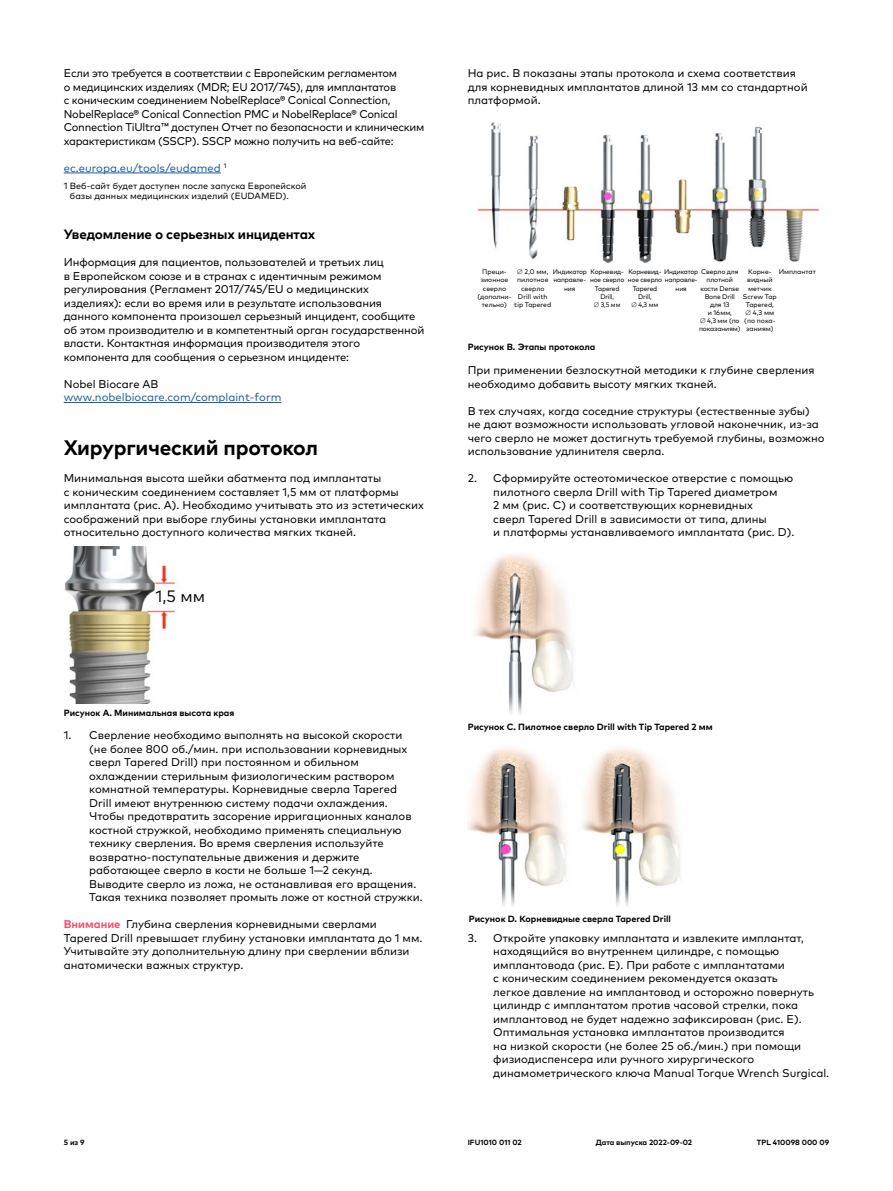
<style>
.page{position:relative;width:893px;height:1191px;background:#fff}
.page>*{position:absolute;margin:0;border:0;box-sizing:border-box;transform-origin:0 0}
.t1{font:700 21px "Mark W1 G";letter-spacing:-.01em;color:#000}
.t2{font:16.5px "Mark W1 G";color:#000}
.t3{font:700 13.5px "Mark W1 G";letter-spacing:-.01em;color:#000}
.t4{font:11.25px/13.5px "Mark W1 G";color:#000}
.t5{font:11.25px/13.5px "Mark W1 G";letter-spacing:-.02em;color:#000}
.t6{font:11.25px "Mark W1 G";color:#215e9e}
.t7{font:700 9px "Mark W1 G";color:#000}
.t8{font:9px/10.5px "Mark W1 G";color:#000}
.t9{font:700 7.5px "Mark W1 G";color:#000}
.t10{font:6.75px/8.1px "Mark W1 G";color:#000;text-align:center}
.t11{font:6.75px/8.1px "Mark W1 G";letter-spacing:-.02em;color:#000;text-align:center;scale:.96 1}
.t12{font:6.75px/8.1px "Mark W1 G";letter-spacing:-.02em;color:#000;text-align:center}
.s1{font-weight:700;color:#f05169}
</style>
<div class="page">
<hr style="left:64px;top:172px;width:157px;height:1px;background:#215e9e">
<hr style="left:64px;top:402px;width:217px;height:1px;background:#215e9e">
<img style="left:65px;top:546px;width:111px;height:158px">
<div style="left:156px;top:589px;width:59px;height:19px;background:#fff"></div>
<img style="left:477px;top:122px;width:343px;height:142px">
<img style="left:474px;top:553px;width:100px;height:161px">
<img style="left:468px;top:747px;width:99px;height:159px">
<img style="left:581px;top:747px;width:100px;height:159px">
<p class="t5" style="left:64px;top:66px;width:362px">Если это требуется в соответствии с Европейским регламентом<br>о медицинских изделиях (MDR; EU 2017/745), для имплантатов<br>с коническим соединением NobelReplace® Conical Connection, NobelReplace® Conical Connection PMC и NobelReplace® Conical Connection TiUltra™ доступен Отчет по безопасности и клиническим характеристикам (SSCP). SSCP можно получить на веб-сайте:</p>
<p class="t6" style="left:64px;top:159px;width:164px">ec.europa.eu/tools/eudamed <sup>1</sup></p>
<p class="t8" style="left:70px;top:180px;width:238px;text-indent:-6px">1 Веб-сайт будет доступен после запуска Европейской базы данных медицинских изделий (EUDAMED).</p>
<p class="t3" style="left:64px;top:224px;width:253px">Уведомление о серьезных инцидентах</p>
<p class="t4" style="left:64px;top:255px;width:362px">Информация для пациентов, пользователей и третьих лиц<br>в Европейском союзе и в странах с идентичным режимом регулирования (Регламент 2017/745/EU о медицинских изделиях): если во время или в результате использования данного компонента произошел серьезный инцидент, сообщите об этом производителю и в компетентный орган государственной власти. Контактная информация производителя этого компонента для сообщения о серьезном инциденте:</p>
<p class="t4" style="left:64px;top:376px;width:96px">Nobel Biocare AB</p>
<p class="t6" style="left:64px;top:389px;width:219px">www.nobelbiocare.com/complaint-form</p>
<h1 class="t1" style="left:64px;top:432px;width:256px">Хирургический протокол</h1>
<p class="t4" style="left:64px;top:471px;width:362px">Минимальная высота шейки абатмента под имплантаты<br>с коническим соединением составляет 1,5 мм от платформы имплантата (рис. A). Необходимо учитывать это из эстетических соображений при выборе глубины установки имплантата относительно доступного количества мягких тканей.</p>
<h2 class="t2" style="left:156px;top:584px;width:51px">1,5 мм</h2>
<p class="t7" style="left:64px;top:706px;width:172px">Рисунок A. Минимальная высота края</p>
<p class="t4" style="left:89px;top:727px;width:335px;text-indent:-26px">1. Сверление необходимо выполнять на высокой скорости (не более 800 об./мин. при использовании корневидных сверл Tapered Drill) при постоянном и обильном охлаждении стерильным физиологическим раствором комнатной температуры. Корневидные сверла Tapered<br>Drill имеют внутреннюю систему подачи охлаждения.<br>Чтобы предотвратить засорение ирригационных каналов костной стружкой, необходимо применять специальную технику сверления. Во время сверления используйте возвратно‑поступательные движения и держите работающее сверло в кости не больше 1—2 секунд.<br>Выводите сверло из ложа, не останавливая его вращения.<br>Такая техника позволяет промыть ложе от костной стружки.</p>
<p class="t4" style="left:64px;top:916px;width:360px"><span class="s1">Внимание</span> Глубина сверления корневидными сверлами Tapered Drill превышает глубину установки имплантата до 1 мм.<br>Учитывайте эту дополнительную длину при сверлении вблизи анатомически важных структур.</p>
<p class="t4" style="left:468px;top:66px;width:341px">На рис. B показаны этапы протокола и схема соответствия для корневидных имплантатов длиной 13 мм со стандартной платформой.</p>
<p class="t10" style="left:477px;top:267px;width:36px">Преци&shy;зионное сверло (дополни&shy;тельно)</p>
<p class="t10" style="left:514px;top:267px;width:38px">∅ 2,0 мм, пилотное сверло<br>Drill with tip Tapered</p>
<p class="t11" style="left:553px;top:267px;width:37px">Индикатор направле&shy;ния</p>
<p class="t11" style="left:590px;top:267px;width:37px">Корневид&shy;ное сверло<br>Tapered<br>Drill,<br>∅ 3,5 мм</p>
<p class="t11" style="left:628px;top:267px;width:116px">Корневид- Индикатор Сверло для</p>
<p class="t11" style="left:676px;top:284px;width:13px">ния</p>
<p class="t12" style="left:699px;top:275px;width:43px">плотной кости Dense<br>Bone Drill для 13<br>и 16мм,<br>∅ 4,3 мм (по показаниям)</p>
<p class="t10" style="left:743px;top:267px;width:35px">Корне&shy;видный метчик<br>Screw Tap<br>Tapered, ∅ 4,3 мм (по пока&shy;заниям)</p>
<p class="t12" style="left:779px;top:267px;width:38px">Имплантат</p>
<p class="t11" style="left:628px;top:275px;width:74px">ное сверло направле-</p>
<p class="t11" style="left:633px;top:284px;width:27px">Tapered</p>
<p class="t11" style="left:638px;top:292px;width:16px">Drill,</p>
<p class="t11" style="left:632px;top:300px;width:29px">∅ 4,3 мм</p>
<p class="t7" style="left:468px;top:340px;width:129px">Рисунок B. Этапы протокола</p>
<p class="t4" style="left:468px;top:363px;width:348px">При применении безлоскутной методики к глубине сверления необходимо добавить высоту мягких тканей.</p>
<p class="t4" style="left:468px;top:403px;width:358px">В тех случаях, когда соседние структуры (естественные зубы) не дают возможности использовать угловой наконечник, из-за чего сверло не может достигнуть требуемой глубины, возможно использование удлинителя сверла.</p>
<p class="t4" style="left:493px;top:471px;width:303px;text-indent:-26px">2. Сформируйте остеотомическое отверстие с помощью пилотного сверла Drill with Tip Tapered диаметром<br>2 мм (рис. C) и соответствующих корневидных<br>сверл Tapered Drill в зависимости от типа, длины<br>и платформы устанавливаемого имплантата (рис. D).</p>
<p class="t7" style="left:468px;top:720px;width:247px">Рисунок C. Пилотное сверло Drill with Tip Tapered 2 мм</p>
<p class="t7" style="left:469px;top:912px;width:204px">Рисунок D. Корневидные сверла Tapered Drill</p>
<p class="t4" style="left:493px;top:930px;width:337px;text-indent:-26px">3. Откройте упаковку имплантата и извлеките имплантат, находящийся во внутреннем цилиндре, с помощью имплантовода (рис. E). При работе с имплантатами<br>с коническим соединением рекомендуется оказать<br>легкое давление на имплантовод и осторожно повернуть цилиндр с имплантатом против часовой стрелки, пока имплантовод не будет надежно зафиксирован (рис. E).<br>Оптимальная установка имплантатов производится<br>на низкой скорости (не более 25 об./мин.) при помощи физиодиспенсера или ручного хирургического динамометрического ключа Manual Torque Wrench Surgical.</p>
<p class="t9" style="left:64px;top:1137px;width:22px">5 из 9</p>
<p class="t9" style="left:468px;top:1137px;width:56px">IFU1010 011 02</p>
<p class="t9" style="left:596px;top:1137px;width:98px">Дата выпуска 2022-09-02</p>
<p class="t9" style="left:757px;top:1137px;width:74px">TPL 410098 000 09</p>
</div>
